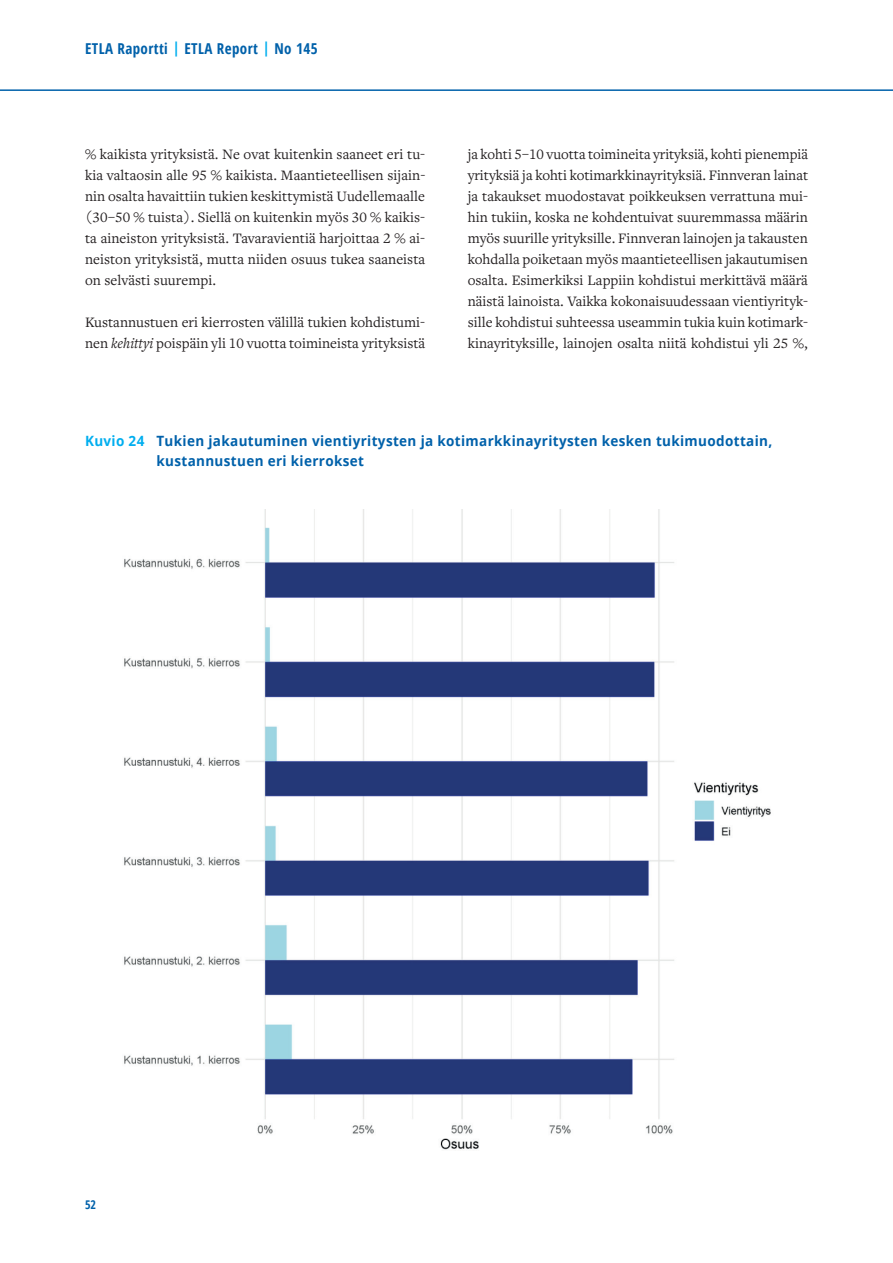
<style>
.page{position:relative;width:893px;height:1263px;background:#fff}
.page>*{position:absolute;margin:0;border:0;box-sizing:border-box;transform-origin:0 0}
.t1{font:15px/21px "Freight Text Pro";color:#231f20;text-align:justify}
.t2{font:700 condensed 15px "Open Sans";letter-spacing:.025em;color:#0161aa}
.t3{font:700 14.1px/19.5px "Open Sans";letter-spacing:.025em;color:#0161aa;scale:.95 1}
.t4{font:700 condensed 12px "Open Sans";color:#0161aa}
.s1{color:#00aeef}
.s2{font-style:italic}
</style>
<div class="page">
<hr style="left:0;top:89px;width:893px;height:2px;background:#0161aa">
<img style="left:124px;top:509px;width:647px;height:641px">
<p class="t2" style="left:85px;top:38px;width:234px">ETLA Raportti <span class="s1">|</span> ETLA Report <span class="s1">|</span> No 145</p>
<p class="t1" style="left:85px;top:143px;width:342px">% kaikista yrityksistä. Ne ovat kuitenkin saaneet eri tu&shy;kia valtaosin alle 95 % kaikista. Maantieteellisen sijain&shy;nin osalta havaittiin tukien keskittymistä Uudellemaalle (30–50 % tuista). Siellä on kuitenkin myös 30 % kaikis&shy;ta aineiston yrityksistä. Tavaravientiä harjoittaa 2 % ai&shy;neiston yrityksistä, mutta niiden osuus tukea saaneista on selvästi suurempi.</p>
<p class="t1" style="left:85px;top:311px;width:342px">Kustannustuen eri kierrosten välillä tukien kohdistumi&shy;nen <span class="s2">kehittyi</span> poispäin yli 10 vuotta toimineista yrityksistä</p>
<p class="t1" style="left:468px;top:143px;width:342px">ja kohti 5–10 vuotta toimineita yrityksiä, kohti pienempiä yrityksiä ja kohti kotimarkkinayrityksiä. Finnveran lainat ja takaukset muodostavat poikkeuksen verrattuna mui&shy;hin tukiin, koska ne kohdentuivat suuremmassa määrin myös suurille yrityksille. Finnveran lainojen ja takausten kohdalla poiketaan myös maantieteellisen jakautumisen osalta. Esimerkiksi Lappiin kohdistui merkittävä määrä näistä lainoista. Vaikka kokonaisuudessaan vientiyrityk&shy;sille kohdistui suhteessa useammin tukia kuin kotimark&shy;kinayrityksille, lainojen osalta niitä kohdistui yli 25 %,</p>
<p class="t3" style="left:156px;top:431px;width:650px;text-indent:-71px"><span class="s1">Kuvio 24</span> Tukien jakautuminen vientiyritysten ja kotimarkkinayritysten kesken tukimuodottain, kustannustuen eri kierrokset</p>
<p class="t4" style="left:85px;top:1196px;width:13px">52</p>
</div>
